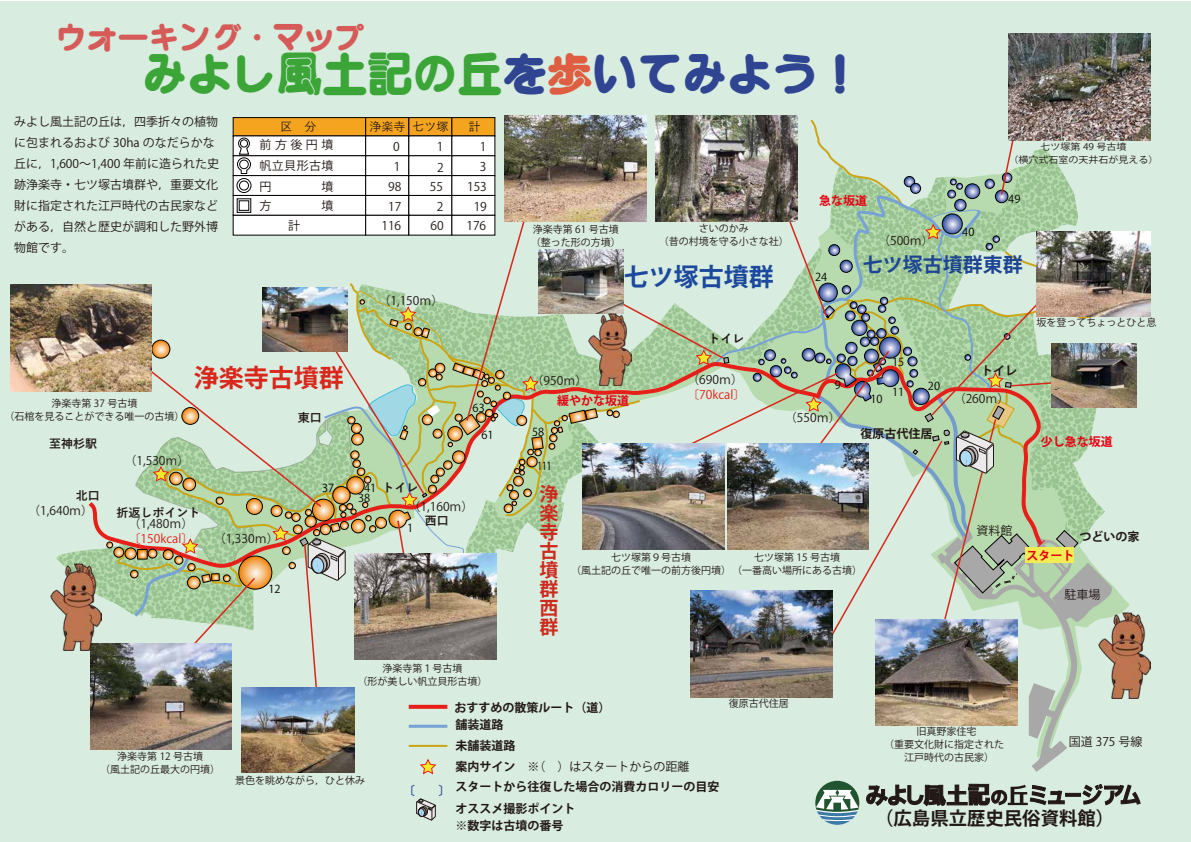
<style>
.page{position:relative;width:1191px;height:842px;background:#fff}
.page>*{position:absolute;margin:0;border:0;box-sizing:border-box;transform-origin:0 0}
.t1{font:45px "TA kasanemarugo";color:#3ba538}
.t2{font:31px "TA kasanemarugo";color:#d55a58}
.t3{font:700 25px "Koz Go Pro";color:#d9271c}
.t4{font:700 25px "Koz Go Pro";color:#1c499d}
.t5{font:700 20px "Koz Go Pro";color:#1d4592}
.t6{font:700 19px/19px "Koz Go Pro";color:#cd2a1e;text-align:justify}
.t7{font:700 18.4px "Koz Go Pro";color:#221815}
.t8{font:12px/21px "Koz Go Pr 6 N";color:#221815}
.t9{font:12px/21px "Koz Go Pro";color:#221815}
.t10{font:700 12px/17.6px "Koz Go Pro";color:#221815}
.t11{font:700 12px "Yu Go";color:#221815}
.t12{font:700 12px "Koz Go Pro";color:#e60012}
.t13{font:12px "Koz Go Pro";color:#e71f19}
.t14{font:700 12px "Koz Go Pr 6 N";color:#221815}
.t15{font:500 12px "Yu Go";color:#221815}
.t16{font:11px/9.4px "Koz Go Pr 6 N";color:#040000;text-align:center}
.t17{font:11px "Koz Go Pr 6 N";color:#040000;scale:.76 1}
.t18{font:10px/13px "Koz Go Pr 6 N";color:#221815;text-align:center}
.t19{font:9.1px/13px "Koz Go Pr 6 N";color:#221815;text-align:center;scale:1.1 1}
.s1{color:#2f4592}
.s2{color:#df5d40}
.s3{font-weight:700}
.s4{color:#2a4491}
</style>
<div class="page">
<div style="left:0;top:2px;width:1191px;height:840px;background:#d8ecdf"></div>
<svg style="left:1017px;top:708px;width:50px;height:63px"></svg>
<hr style="left:409px;top:705px;width:38px;height:4px;background:#e4433b">
<hr style="left:409px;top:725px;width:38px;height:3px;background:#76a2d6">
<hr style="left:409px;top:745px;width:38px;height:2px;background:#cba514">
<svg style="left:420px;top:758px;width:17px;height:17px"></svg>
<svg style="left:416px;top:798px;width:20px;height:22px"></svg>
<img style="left:90px;top:708px;width:142px;height:41px">
<img style="left:241px;top:708px;width:113px;height:65px">
<img style="left:10px;top:285px;width:46px;height:106px">
<img style="left:1008px;top:34px;width:142px;height:106px">
<img style="left:1130px;top:232px;width:20px;height:85px">
<img style="left:876px;top:708px;width:141px;height:18px">
<img style="left:1130px;top:344px;width:6px;height:64px">
<svg style="left:815px;top:781px;width:44px;height:44px"></svg>
<svg style="left:866px;top:784px;width:198px;height:23px"></svg>
<hr style="left:1065px;top:793px;width:15px;height:3px;background:#221815">
<svg style="left:1082px;top:784px;width:58px;height:21px"></svg>
<img style="left:1130px;top:613px;width:20px;height:86px">
<img style="left:50px;top:590px;width:6px;height:16px">
<img style="left:56px;top:117px;width:1074px;height:591px">
<div style="left:240px;top:140px;width:7px;height:7px;background:#fff;border-radius:50%"></div>
<div style="left:240px;top:140px;width:8px;height:7px;border:1px solid #040000;border-radius:50%"></div>
<h2 class="t2" style="left:56px;top:21px;width:311px">ウォーキング・マップ</h2>
<h1 class="t1" style="left:142px;top:50px;width:721px">みよし風土記の丘<span class="s1">を</span><span class="s2">歩</span><span class="s1">いてみよう！</span></h1>
<p class="t8" style="left:14px;top:111px;width:206px">みよし風土記の丘は，四季折々の植物</p>
<p class="t8" style="left:14px;top:132px;width:207px">に包まれるおよび 30ha のなだらかな丘に，1,600～1,400 年前に造られた史跡浄楽寺・七ツ塚古墳群や，重要文化財に指定された江戸時代の古民家などがある，自然と歴史が調和した野外博物館です。</p>
<p class="t15" style="left:280px;top:116px;width:37px">区　分</p>
<p class="t15" style="left:369px;top:116px;width:80px">浄楽寺七ツ塚</p>
<p class="t15" style="left:468px;top:116px;width:13px">計</p>
<p class="t8" style="left:259px;top:134px;width:75px">前方後円墳</p>
<p class="t8" style="left:393px;top:136px;width:8px">0</p>
<p class="t8" style="left:437px;top:136px;width:8px">1</p>
<p class="t8" style="left:480px;top:136px;width:8px">1</p>
<p class="t8" style="left:259px;top:155px;width:75px">帆立貝形古墳</p>
<p class="t8" style="left:394px;top:157px;width:8px">1</p>
<p class="t8" style="left:437px;top:157px;width:8px">2</p>
<p class="t8" style="left:480px;top:156px;width:8px">3</p>
<p class="t8" style="left:259px;top:176px;width:13px">円</p>
<p class="t8" style="left:321px;top:176px;width:13px">墳</p>
<p class="t8" style="left:388px;top:176px;width:15px">98</p>
<p class="t8" style="left:430px;top:176px;width:15px">55</p>
<p class="t8" style="left:467px;top:176px;width:21px">153</p>
<p class="t8" style="left:259px;top:195px;width:13px">方</p>
<p class="t8" style="left:321px;top:195px;width:13px">墳</p>
<p class="t8" style="left:388px;top:196px;width:15px">17</p>
<p class="t8" style="left:437px;top:196px;width:8px">2</p>
<p class="t8" style="left:474px;top:196px;width:15px">19</p>
<p class="t8" style="left:288px;top:215px;width:13px">計</p>
<p class="t8" style="left:381px;top:215px;width:21px">116</p>
<p class="t8" style="left:431px;top:215px;width:15px">60</p>
<p class="t8" style="left:466px;top:215px;width:21px">176</p>
<p class="t9" style="left:378px;top:290px;width:67px">（1,150ｍ）</p>
<p class="t18" style="left:531px;top:223px;width:91px;text-align:left">浄楽寺第 61 号古墳（整った形の方墳）</p>
<p class="t18" style="left:659px;top:222px;width:131px">さいのかみ<br>（昔の村境を守る小さな社）</p>
<p class="t12" style="left:819px;top:193px;width:49px">急な坂道</p>
<p class="t9" style="left:878px;top:230px;width:57px">（500ｍ）</p>
<p class="t16" style="left:962px;top:227px;width:14px">40</p>
<p class="t19" style="left:1008px;top:140px;width:138px">七ツ塚第 49 号古墳<br>（横穴式石室の天井石が見える）</p>
<p class="t16" style="left:1008px;top:195px;width:14px">49</p>
<h3 class="t4" style="left:624px;top:260px;width:151px">七ツ塚古墳群</h3>
<h3 class="t5" style="left:863px;top:252px;width:161px">七ツ塚古墳群東群</h3>
<p class="t16" style="left:815px;top:273px;width:14px">24</p>
<p class="t11" style="left:708px;top:332px;width:37px">トイレ</p>
<p class="t18" style="left:1036px;top:316px;width:121px">坂を登ってちょっとひと息</p>
<p class="t18" style="left:4px;top:397px;width:181px">浄楽寺第 37 号古墳<br>（石棺を見ることができる唯一の古墳）</p>
<p class="t11" style="left:49px;top:437px;width:49px">至神杉駅</p>
<h3 class="t3" style="left:194px;top:362px;width:152px">浄楽寺古墳群</h3>
<p class="t11" style="left:298px;top:411px;width:25px">東口</p>
<p class="t9" style="left:531px;top:371px;width:57px">（950ｍ）</p>
<p class="t16" style="left:472px;top:403px;width:14px">63</p>
<p class="t16" style="left:481px;top:431px;width:14px">61</p>
<p class="t16" style="left:532px;top:428px;width:14px">58</p>
<p class="t12" style="left:557px;top:393px;width:73px">緩やかな坂道</p>
<p class="t9" style="left:687px;top:369px;width:57px">（690ｍ）</p>
<p class="t13" style="left:687px;top:387px;width:60px">〔70kcal〕</p>
<p class="t16" style="left:834px;top:380px;width:8px">9</p>
<p class="t9" style="left:785px;top:408px;width:57px">（550ｍ）</p>
<p class="t16" style="left:870px;top:394px;width:14px">10</p>
<p class="t16" style="left:892px;top:357px;width:14px">15</p>
<p class="t16" style="left:892px;top:387px;width:14px">11</p>
<p class="t16" style="left:928px;top:382px;width:14px">20</p>
<p class="t14" style="left:860px;top:426px;width:73px">復原古代住居</p>
<p class="t14" style="left:981px;top:364px;width:37px">トイレ</p>
<p class="t9" style="left:953px;top:388px;width:57px">（260ｍ）</p>
<p class="t12" style="left:1040px;top:434px;width:73px">少し急な坂道</p>
<p class="t9" style="left:124px;top:450px;width:67px">（1,530ｍ）</p>
<p class="t17" style="left:537px;top:460px;width:20px">111</p>
<p class="t11" style="left:76px;top:488px;width:25px">北口</p>
<p class="t9" style="left:28px;top:501px;width:67px">（1,640ｍ）</p>
<p class="t11" style="left:117px;top:506px;width:85px">折返しポイント</p>
<p class="t9" style="left:128px;top:513px;width:67px">（1,480ｍ）</p>
<p class="t13" style="left:128px;top:531px;width:66px">〔150kcal〕</p>
<p class="t9" style="left:214px;top:529px;width:67px">（1,330ｍ）</p>
<p class="t16" style="left:268px;top:585px;width:14px">12</p>
<p class="t16" style="left:322px;top:484px;width:14px">37</p>
<p class="t16" style="left:358px;top:484px;width:20px">41<br>38</p>
<p class="t11" style="left:382px;top:481px;width:37px">トイレ</p>
<p class="t9" style="left:408px;top:497px;width:67px">（1,160ｍ）</p>
<p class="t16" style="left:407px;top:523px;width:8px">1</p>
<p class="t11" style="left:425px;top:514px;width:25px">西口</p>
<h3 class="t6" style="left:539px;top:486px;width:20px">浄楽寺古墳群西群</h3>
<p class="t18" style="left:571px;top:550px;width:293px;text-align:left;text-indent:40px">七ツ塚第９号古墳<br>（風土記の丘で唯一の前方後円墳）（一番高い場所にある古墳）</p>
<p class="t18" style="left:754px;top:550px;width:88px">七ツ塚第 15 号古墳</p>
<p class="t8" style="left:976px;top:520px;width:37px">資料館</p>
<p class="t14" style="left:1079px;top:530px;width:61px">つどいの家</p>
<p class="t12" style="left:1026px;top:548px;width:49px">スタート</p>
<p class="t8" style="left:1064px;top:585px;width:37px">駐車場</p>
<p class="t18" style="left:357px;top:662px;width:131px">浄楽寺第１号古墳<br>（形が美しい帆立貝形古墳）</p>
<p class="t18" style="left:100px;top:750px;width:121px">浄楽寺第 12 号古墳<br>（風土記の丘最大の円墳）</p>
<p class="t18" style="left:235px;top:774px;width:131px">景色を眺めながら，ひと休み</p>
<p class="t10" style="left:454px;top:699px;width:157px">おすすめの散策ルート（道）舗装道路</p>
<p class="t9" style="left:455px;top:736px;width:236px"><span class="s3">未舗装道路<br>案内サイン</span>　※（　）はスタートからの距離</p>
<p class="t10" style="left:455px;top:777px;width:266px;line-height:21.3px;text-indent:-53px"><span class="s4">〔　　〕</span>スタートから往復した場合の消費カロリーの目安オススメ撮影ポイント</p>
<p class="t10" style="left:455px;top:817px;width:110px">※数字は古墳の番号</p>
<p class="t18" style="left:728px;top:696px;width:61px">復原古代住居</p>
<p class="t18" style="left:916px;top:725px;width:61px">旧真野家住宅</p>
<p class="t18" style="left:884px;top:738px;width:121px">（重要文化財に指定された</p>
<p class="t18" style="left:904px;top:751px;width:91px">江戸時代の古民家）</p>
<p class="t8" style="left:1068px;top:731px;width:75px">国道 375 号線</p>
<h3 class="t7" style="left:875px;top:806px;width:240px">（広島県立歴史民俗資料館）</h3>
</div>
